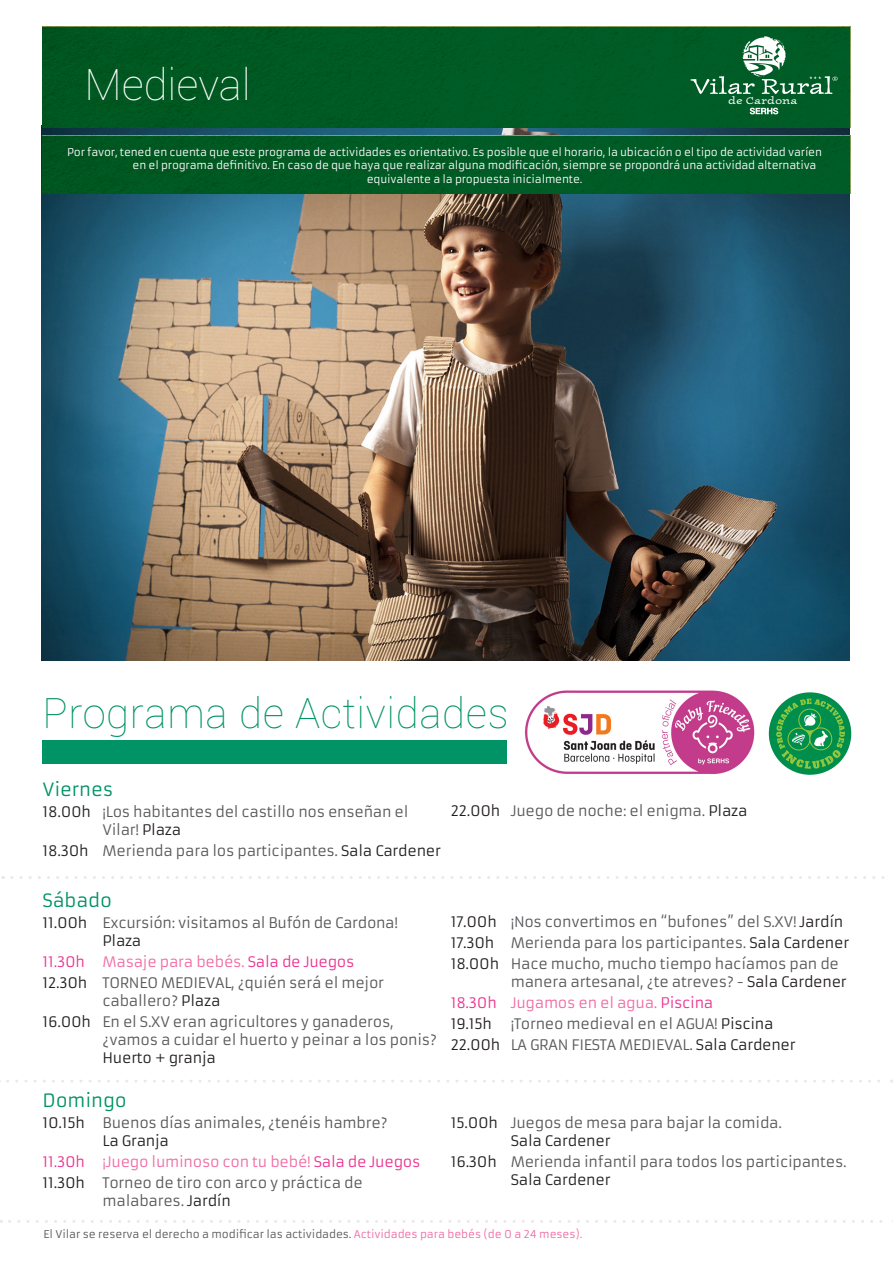
<style>
.page{position:relative;width:893px;height:1263px;background:#fff}
.page>*{position:absolute;margin:0;border:0;box-sizing:border-box;transform-origin:0 0}
.t1{font:100 43.5px "Roboto";color:#fff}
.t2{font:100 42px "Roboto";letter-spacing:.015em;color:#009365}
.t3{font:18px "Armata";letter-spacing:-.01em;color:#009365}
.t4{font:14.25px/21px "Armata";letter-spacing:-.02em;color:#57585a}
.t5{font:14.25px "Armata";letter-spacing:-.02em;color:#231f20}
.t6{font:11.1px "Journal Ultra";color:#fff}
.t7{font:10.5px "Armata";letter-spacing:-.02em;color:#fff}
.t8{font:10.5px "Armata";letter-spacing:-.01em;color:#57585a}
.s1{color:#231f20}
.s2{color:#ed3390}
.s3{color:#f16ba4}
</style>
<div class="page">
<img style="left:42px;top:125px;width:808px;height:535px">
<div style="left:43px;top:27px;width:807px;height:101px;background:#005b23"></div>
<div style="left:43px;top:136px;width:807px;height:57px;background:#005b24"></div>
<div style="left:43px;top:741px;width:464px;height:23px;background:#009365"></div>
<svg style="left:10px;top:1220px;width:883px;height:3px"></svg>
<svg style="left:750px;top:108px;width:28px;height:6px"></svg>
<svg style="left:690px;top:36px;width:148px;height:58px"></svg>
<div style="left:769px;top:692px;width:82px;height:83px;background:#008e4c;border-radius:50%"></div>
<svg style="left:776px;top:698px;width:69px;height:71px"></svg>
<img style="left:524px;top:690px;width:231px;height:85px">
<svg style="left:12px;top:876px;width:873px;height:3px"></svg>
<svg style="left:8px;top:1080px;width:884px;height:2px"></svg>
<h1 class="t1" style="left:85px;top:55px;width:168px">Medieval</h1>
<p class="t6" style="left:728px;top:95px;width:71px">de Cardona</p>
<p class="t7" style="left:67px;top:145px;width:756px">Por favor, tened en cuenta que este programa de actividades es orientativo. Es posible que el horario, la ubicación o el tipo de actividad varíen</p>
<p class="t7" style="left:133px;top:159px;width:685px">en el programa definitivo. En caso de que haya que realizar alguna modificación, siempre se propondrá una actividad alternativa</p>
<p class="t7" style="left:367px;top:172px;width:217px">equivalente a la propuesta inicialmente.</p>
<h2 class="t2" style="left:43px;top:684px;width:468px">Programa de Actividades</h2>
<p class="t3" style="left:43px;top:778px;width:72px">Viernes</p>
<p class="t4" style="left:103px;top:803px;width:308px;line-height:18px;text-indent:-60px"><span class="s1">18.00h</span> ¡Los habitantes del castillo nos enseñan el<br>Vilar! <span class="s1">Plaza</span></p>
<p class="t4" style="left:43px;top:840px;width:400px"><span class="s1">18.30h</span> Merienda para los participantes. <span class="s1">Sala Cardener</span></p>
<p class="t4" style="left:451px;top:801px;width:298px"><span class="s1">22.00h</span> Juego de noche: el enigma. <span class="s1">Plaza</span></p>
<p class="t3" style="left:43px;top:889px;width:71px">Sábado</p>
<p class="t4" style="left:103px;top:914px;width:297px;line-height:18px;text-indent:-60px"><span class="s1">11.00h</span> Excursión: visitamos al Bufón de Cardona!<br><span class="s1">Plaza</span></p>
<p class="t4" style="left:43px;top:951px;width:343px"><span class="s2">11.30h</span> <span class="s3">Masaje para bebés.</span> <span class="s2">Sala de Juegos<br></span><span class="s1">12.30h</span> TORNEO MEDIEVAL, ¿quién será el mejor</p>
<p class="t4" style="left:43px;top:990px;width:353px;text-indent:60px">caballero? <span class="s1">Plaza<br>16.00h</span> En el S.XV eran agricultores y ganaderos,</p>
<p class="t4" style="left:103px;top:1029px;width:336px">¿vamos a cuidar el huerto y peinar a los ponis?</p>
<p class="t5" style="left:103px;top:1049px;width:115px">Huerto + granja</p>
<p class="t3" style="left:43px;top:1090px;width:86px">Domingo</p>
<p class="t4" style="left:103px;top:1114px;width:287px;line-height:18px;text-indent:-60px"><span class="s1">10.15h</span> Buenos días animales, ¿tenéis hambre?<br><span class="s1">La Granja</span></p>
<p class="t4" style="left:43px;top:1152px;width:379px"><span class="s2">11.30h</span> <span class="s3">¡Juego luminoso con tu bebé!</span> <span class="s2">Sala de Juegos<br></span><span class="s1">11.30h</span> Torneo de tiro con arco y práctica de</p>
<p class="t4" style="left:103px;top:1191px;width:130px">malabares. <span class="s1">Jardín</span></p>
<p class="t4" style="left:451px;top:912px;width:400px"><span class="s1">17.00h</span> ¡Nos convertimos en “bufones” del S.XV! <span class="s1">Jardín<br>17.30h</span> Merienda para los participantes. <span class="s1">Sala Cardener<br>18.00h</span> Hace mucho, mucho tiempo hacíamos pan de</p>
<p class="t4" style="left:451px;top:972px;width:398px;text-indent:60px">manera artesanal, ¿te atreves? - <span class="s1">Sala Cardener<br></span><span class="s2">18.30h</span> <span class="s3">Jugamos en el agua.</span> <span class="s2">Piscina<br></span><span class="s1">19.15h</span></p>
<p class="t4" style="left:451px;top:1014px;width:347px;text-indent:60px">¡Torneo medieval en el AGUA! <span class="s1">Piscina<br>22.00h</span> LA GRAN FIESTA MEDIEVAL. <span class="s1">Sala Cardener</span></p>
<p class="t4" style="left:511px;top:1114px;width:273px;line-height:18px;text-indent:-60px"><span class="s1">15.00h</span> Juegos de mesa para bajar la comida.<br><span class="s1">Sala Cardener</span></p>
<p class="t4" style="left:511px;top:1153px;width:337px;line-height:18px;text-indent:-60px"><span class="s1">16.30h</span> Merienda infantil para todos los participantes.<br><span class="s1">Sala Cardener</span></p>
<p class="t8" style="left:44px;top:1228px;width:540px">El Vilar se reserva el derecho a modificar las actividades. <span class="s3">Actividades para bebés (de 0 a 24 meses).</span></p>
</div>
